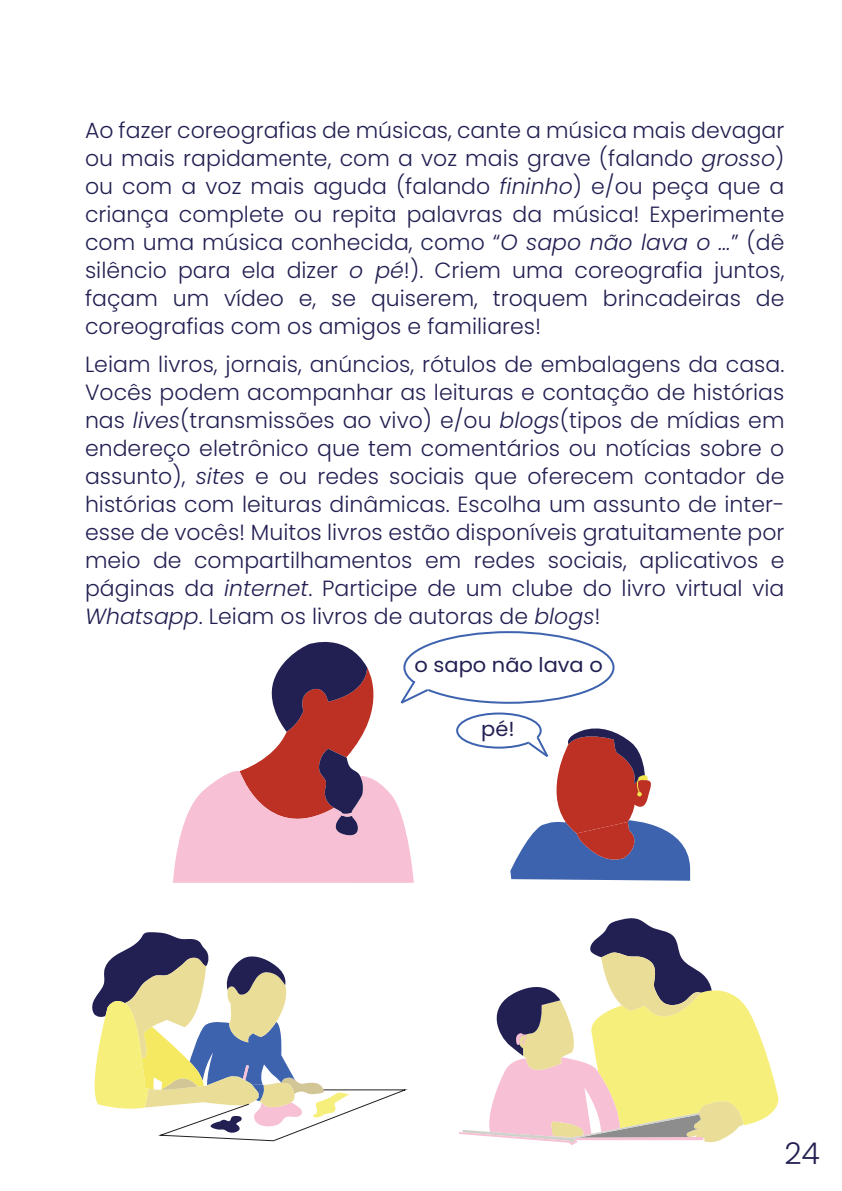
<style>
.page{position:relative;width:842px;height:1191px;background:#fff}
.page>*{position:absolute;margin:0;border:0;box-sizing:border-box;transform-origin:0 0}
.t1{font:300 30px "Poppins";color:#222052}
.t2{font:300 22px/28px "Poppins";color:#222052;text-align:justify}
.t3{font:20.2px "Poppins";color:#222052}
.s1{font-style:italic}
</style>
<div class="page">
<svg style="left:459px;top:918px;width:319px;height:227px"></svg>
<svg style="left:173px;top:631px;width:517px;height:251px"></svg>
<svg style="left:92px;top:932px;width:314px;height:209px"></svg>
<p class="t2" style="left:85px;top:116px;width:701px">Ao fazer coreografias de músicas, cante a música mais devagar ou mais rapidamente, com a voz mais grave (falando <span class="s1">grosso</span>) ou com a voz mais aguda (falando <span class="s1">fininho</span>) e/ou peça que a criança complete ou repita palavras da música! Experimente com uma música conhecida, como “<span class="s1">O sapo não lava o ...</span>” (dê silêncio para ela dizer <span class="s1">o pé</span>!). Criem uma coreografia juntos, façam um vídeo e, se quiserem, troquem brincadeiras de coreografias com os amigos e familiares!</p>
<p class="t2" style="left:85px;top:350px;width:701px">Leiam livros, jornais, anúncios, rótulos de embalagens da casa.<br>Vocês podem acompanhar as leituras e contação de histórias nas <span class="s1">lives</span>(transmissões ao vivo) e/ou <span class="s1">blogs</span>(tipos de mídias em endereço eletrônico que tem comentários ou notícias sobre o assunto), <span class="s1">sites</span> e ou redes sociais que oferecem contador de histórias com leituras dinâmicas. Escolha um assunto de inter&shy;esse de vocês! Muitos livros estão disponíveis gratuitamente por meio de compartilhamentos em redes sociais, aplicativos e páginas da <span class="s1">internet</span>. Participe de um clube do livro virtual via <span class="s1">Whatsapp</span>. Leiam os livros de autoras de <span class="s1">blogs</span>!</p>
<p class="t3" style="left:415px;top:653px;width:190px">o sapo não lava o</p>
<p class="t3" style="left:481px;top:717px;width:35px">pé!</p>
<h1 class="t1" style="left:784px;top:1136px;width:37px">24</h1>
</div>
